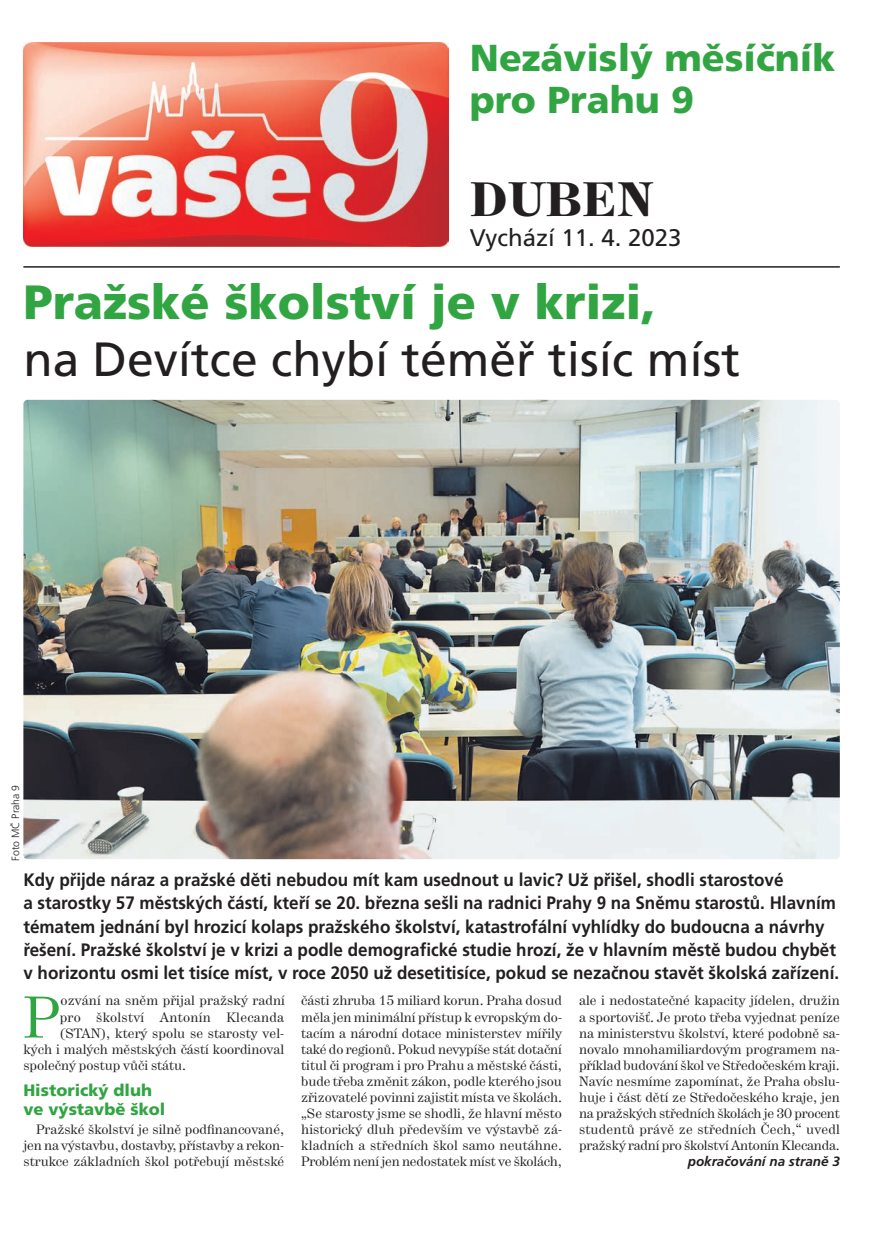
<style>
.page{position:relative;width:893px;height:1242px;background:#fff}
.page>*{position:absolute;margin:0;border:0;box-sizing:border-box;transform-origin:0 0}
.t1{font:58.5px "Hercules";color:#32a543}
.t2{font:48px "Frutiger CE";color:#231f20}
.t3{font:900 48px "Frutiger CE";color:#32a543}
.t4{font:500 48px "Hercules";letter-spacing:.015em;color:#231f20}
.t5{font:900 37.5px/42px "Frutiger CE";color:#32a543}
.t6{font:24px "Frutiger CE";color:#231f20}
.t7{font:700 18px/23.2px "Frutiger CE";color:#231f20;scale:.95 1}
.t8{font:900 16.5px/18.8px "Frutiger CE";color:#32a543}
.t9{font:13.5px/16px "Hercules";color:#231f20;text-align:justify}
.t10{font:13.5px "Hercules";letter-spacing:.02em;color:#231f20}
.t11{font:italic 700 13.5px "Frutiger CE";color:#231f20}
.t12{font:300 10.5px "Frutiger CE";color:#231f20}
</style>
<div class="page">
<img style="left:23px;top:43px;width:426px;height:204px">
<hr style="left:23px;top:266px;width:817px;height:2px;background:#231f20">
<img style="left:23px;top:400px;width:817px;height:459px;border-radius:4px">
<h3 class="t5" style="left:470px;top:39px;width:367px">Nezávislý měsíčník pro Prahu 9</h3>
<h2 class="t4" style="left:470px;top:170px;width:184px">DUBEN</h2>
<h3 class="t6" style="left:470px;top:227px;width:213px">Vychází 11. 4. 2023</h3>
<h2 class="t3" style="left:23px;top:282px;width:634px">Pražské školství je v krizi,</h2>
<h2 class="t2" style="left:23px;top:339px;width:718px">na Devítce chybí téměř tisíc míst</h2>
<p class="t12" style="left:11px;top:860px;width:77px;rotate:-90deg">Foto MČ Praha 9</p>
<p class="t7" style="left:23px;top:869px;width:860px">Kdy přijde náraz a pražské děti nebudou mít kam usednout u lavic? Už přišel, shodli starostové<br>a starostky 57 městských částí, kteří se 20. března sešli na radnici Prahy 9 na Sněmu starostů. Hlavním tématem jednání byl hrozicí kolaps pražského školství, katastrofální vyhlídky do budoucna a návrhy řešení. Pražské školství je v krizi a podle demografické studie hrozí, že v hlavním městě budou chybět v horizontu osmi let tisíce míst, v roce 2050 už desetitisíce, pokud se nezačnou stavět školská zařízení.</p>
<h1 class="t1" style="left:23px;top:996px;width:38px">P</h1>
<p class="t9" style="left:61px;top:993px;width:226px">ozvání na sněm přijal pražský radní</p>
<p class="t10" style="left:60px;top:1012px;width:226px">pro školství Antonín Klecanda</p>
<p class="t9" style="left:60px;top:1026px;width:226px">(STAN), který spolu se starosty vel-</p>
<p class="t9" style="left:23px;top:1042px;width:262px">kých i malých městských částí koordinoval</p>
<p class="t9" style="left:23px;top:1058px;width:164px">společný postup vůči státu.</p>
<p class="t8" style="left:23px;top:1082px;width:143px">Historický dluh ve výstavbě škol</p>
<p class="t9" style="left:23px;top:1122px;width:262px;text-indent:13px">Pražské školství je silně podfinancované, jen na výstavbu, dostavby, přístavby a rekon&shy;strukce základních škol potřebují městské</p>
<p class="t9" style="left:301px;top:993px;width:262px">části zhruba 15 miliard korun. Praha dosud měla jen minimální přístup k evropským do&shy;tacím a národní dotace ministerstev mířily také do regionů. Pokud nevypíše stát dotační titul či program i pro Prahu a městské části, bude třeba změnit zákon, podle kterého jsou zřizovatelé povinni zajistit místa ve školách. „Se starosty jsme se shodli, že hlavní město historický dluh především ve výstavbě zá&shy;kladních a středních škol samo neutáhne.<br>Problém není jen nedostatek míst ve školách,</p>
<p class="t9" style="left:579px;top:993px;width:262px">ale i nedostatečné kapacity jídelen, družin a sportovišť. Je proto třeba vyjednat peníze na ministerstvu školství, které podobně sa&shy;novalo mnohamiliardovým programem na&shy;příklad budování škol ve Středočeském kraji.<br>Navíc nesmíme zapomínat, že Praha obslu&shy;huje i část dětí ze Středočeského kraje, jen na pražských středních školách je 30 procent studentů právě ze středních Čech,“ uvedl pražský radní pro školství Antonín Klecanda.</p>
<p class="t11" style="left:688px;top:1155px;width:154px">pokračování na straně 3</p>
</div>
